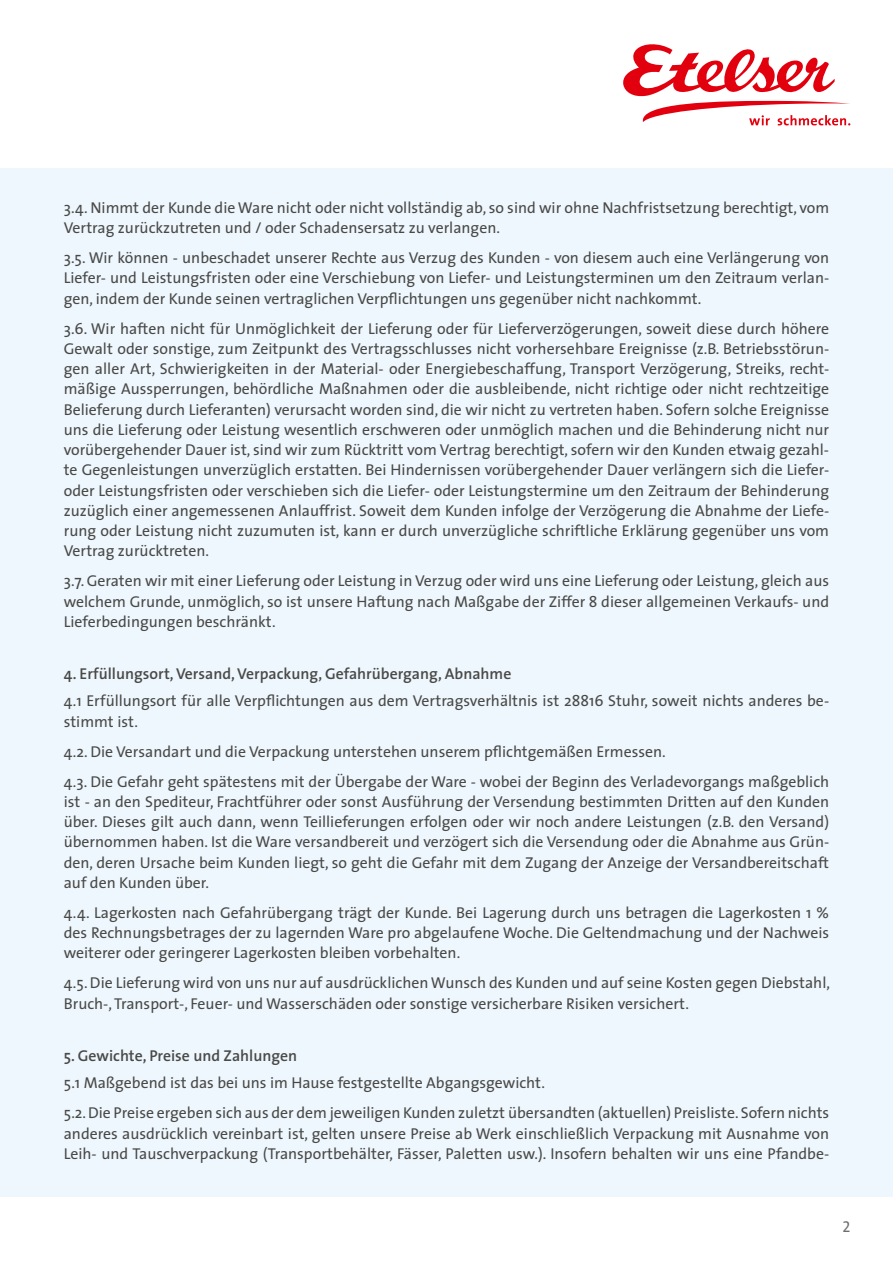
<style>
.page{position:relative;width:893px;height:1263px;background:#fff}
.page>*{position:absolute;margin:0;border:0;box-sizing:border-box;transform-origin:0 0}
.t1{font:15.75px/20.2px "The Sans";color:#494947}
.t2{font:600 15.75px "The Sans";color:#494947}
.t3{font:15.75px "The Sans Caps";color:#6e6e6d}
</style>
<div class="page">
<div style="left:0;top:168px;width:893px;height:1028px;background:#eef7fd"></div>
<svg style="left:623px;top:44px;width:227px;height:81px"></svg>
<p class="t1" style="left:64px;top:197px;width:767px">3.4. Nimmt der Kunde die Ware nicht oder nicht vollständig ab, so sind wir ohne Nachfristsetzung berechtigt, vom<br>Vertrag zurückzutreten und / oder Schadensersatz zu verlangen.</p>
<p class="t1" style="left:64px;top:247px;width:767px;text-align:justify">3.5. Wir können - unbeschadet unserer Rechte aus Verzug des Kunden - von diesem auch eine Verlängerung von Liefer- und Leistungsfristen oder eine Verschiebung von Liefer- und Leistungsterminen um den Zeitraum verlan&shy;gen, indem der Kunde seinen vertraglichen Verpflichtungen uns gegenüber nicht nachkommt.</p>
<p class="t1" style="left:64px;top:318px;width:767px;text-align:justify">3.6. Wir haften nicht für Unmöglichkeit der Lieferung oder für Lieferverzögerungen, soweit diese durch höhere Gewalt oder sonstige, zum Zeitpunkt des Vertragsschlusses nicht vorhersehbare Ereignisse (z.B. Betriebsstörun&shy;gen aller Art, Schwierigkeiten in der Material- oder Energiebeschaffung, Transport Verzögerung, Streiks, recht&shy;mäßige Aussperrungen, behördliche Maßnahmen oder die ausbleibende, nicht richtige oder nicht rechtzeitige Belieferung durch Lieferanten) verursacht worden sind, die wir nicht zu vertreten haben. Sofern solche Ereignisse uns die Lieferung oder Leistung wesentlich erschweren oder unmöglich machen und die Behinderung nicht nur vorübergehender Dauer ist, sind wir zum Rücktritt vom Vertrag berechtigt, sofern wir den Kunden etwaig gezahl&shy;te Gegenleistungen unverzüglich erstatten. Bei Hindernissen vorübergehender Dauer verlängern sich die Liefer&shy;oder Leistungsfristen oder verschieben sich die Liefer- oder Leistungstermine um den Zeitraum der Behinderung zuzüglich einer angemessenen Anlauffrist. Soweit dem Kunden infolge der Verzögerung die Abnahme der Liefe&shy;rung oder Leistung nicht zuzumuten ist, kann er durch unverzügliche schriftliche Erklärung gegenüber uns vom Vertrag zurücktreten.</p>
<p class="t1" style="left:64px;top:570px;width:767px;text-align:justify">3.7. Geraten wir mit einer Lieferung oder Leistung in Verzug oder wird uns eine Lieferung oder Leistung, gleich aus welchem Grunde, unmöglich, so ist unsere Haftung nach Maßgabe der Ziffer 8 dieser allgemeinen Verkaufs- und Lieferbedingungen beschränkt.</p>
<p class="t2" style="left:64px;top:661px;width:449px">4. Erfüllungsort, Versand, Verpackung, Gefahrübergang, Abnahme</p>
<p class="t1" style="left:64px;top:690px;width:767px">4.1 Erfüllungsort für alle Verpflichtungen aus dem Vertragsverhältnis ist 28816 Stuhr, soweit nichts anderes be&shy;stimmt ist.</p>
<p class="t1" style="left:64px;top:736px;width:767px;line-height:30px">4.2. Die Versandart und die Verpackung unterstehen unserem pflichtgemäßen Ermessen.<br>4.3. Die Gefahr geht spätestens mit der Übergabe der Ware - wobei der Beginn des Verladevorgangs maßgeblich</p>
<p class="t1" style="left:64px;top:791px;width:767px;text-align:justify">ist - an den Spediteur, Frachtführer oder sonst Ausführung der Versendung bestimmten Dritten auf den Kunden über. Dieses gilt auch dann, wenn Teillieferungen erfolgen oder wir noch andere Leistungen (z.B. den Versand) übernommen haben. Ist die Ware versandbereit und verzögert sich die Versendung oder die Abnahme aus Grün&shy;den, deren Ursache beim Kunden liegt, so geht die Gefahr mit dem Zugang der Anzeige der Versandbereitschaft auf den Kunden über.</p>
<p class="t1" style="left:64px;top:902px;width:767px;text-align:justify">4.4. Lagerkosten nach Gefahrübergang trägt der Kunde. Bei Lagerung durch uns betragen die Lagerkosten 1 % des Rechnungsbetrages der zu lagernden Ware pro abgelaufene Woche. Die Geltendmachung und der Nachweis weiterer oder geringerer Lagerkosten bleiben vorbehalten.</p>
<p class="t1" style="left:64px;top:972px;width:768px">4.5. Die Lieferung wird von uns nur auf ausdrücklichen Wunsch des Kunden und auf seine Kosten gegen Diebstahl,<br>Bruch-, Transport-, Feuer- und Wasserschäden oder sonstige versicherbare Risiken versichert.</p>
<p class="t2" style="left:64px;top:1043px;width:235px">5. Gewichte, Preise und Zahlungen</p>
<p class="t1" style="left:64px;top:1067px;width:767px;line-height:30px">5.1 Maßgebend ist das bei uns im Hause festgestellte Abgangsgewicht.<br>5.2. Die Preise ergeben sich aus der dem jeweiligen Kunden zuletzt übersandten (aktuellen) Preisliste. Sofern nichts</p>
<p class="t1" style="left:64px;top:1122px;width:767px">anderes ausdrücklich vereinbart ist, gelten unsere Preise ab Werk einschließlich Verpackung mit Ausnahme von<br>Leih- und Tauschverpackung (Transportbehälter, Fässer, Paletten usw.). Insofern behalten wir uns eine Pfandbe-</p>
<p class="t3" style="left:843px;top:1213px;width:9px">2</p>
</div>
